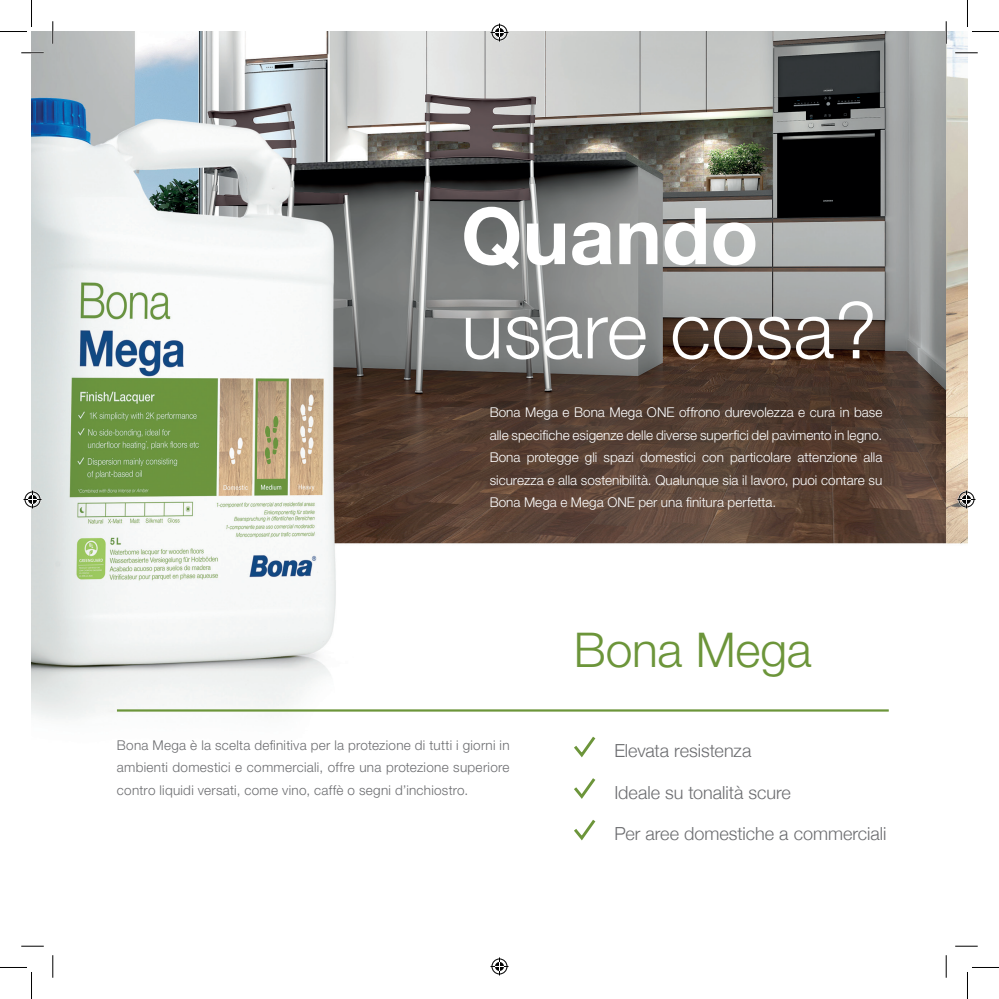
<style>
.page{position:relative;width:999px;height:999px;background:#fff}
.page>*{position:absolute;margin:0;border:0;box-sizing:border-box;transform-origin:0 0}
.t1{font:300 78.45px/94.2px "Helvetica Neue LT Std";letter-spacing:.005em;color:#fff}
.t2{font:300 48px "Helvetica Neue LT Std";letter-spacing:-.005em;color:#6c953a}
.t3{font:300 18px "Helvetica Neue";color:#6c6d70}
.t4{font:300 13.5px/22.5px "Helvetica Neue LT Std";color:#fff;text-align:justify}
.t5{font:300 13.5px/22.5px "Helvetica Neue LT Std";letter-spacing:.02em;color:#6c6d70;text-align:justify}
.s1{font-weight:700}
</style>
<div class="page">
<img style="left:32px;top:31px;width:935px;height:689px">
<svg style="left:574px;top:736px;width:22px;height:22px"></svg>
<svg style="left:574px;top:778px;width:22px;height:21px"></svg>
<svg style="left:574px;top:819px;width:22px;height:22px"></svg>
<hr style="left:117px;top:709px;width:771px;height:2px;background:#6c953a">
<hr style="left:21px;top:52px;width:23px;height:2px;background:#fff">
<hr style="left:955px;top:52px;width:22px;height:2px;background:#fff">
<hr style="left:52px;top:21px;width:2px;height:23px;background:#fff">
<hr style="left:945px;top:21px;width:2px;height:23px;background:#fff">
<svg style="left:21px;top:53px;width:23px;height:1px"></svg>
<svg style="left:955px;top:53px;width:22px;height:1px"></svg>
<svg style="left:21px;top:945px;width:23px;height:1px"></svg>
<svg style="left:955px;top:945px;width:22px;height:1px"></svg>
<svg style="left:53px;top:21px;width:1px;height:23px"></svg>
<svg style="left:53px;top:955px;width:1px;height:22px"></svg>
<svg style="left:945px;top:21px;width:1px;height:23px"></svg>
<svg style="left:945px;top:955px;width:1px;height:22px"></svg>
<svg style="left:0;top:0;width:32px;height:32px"></svg>
<svg style="left:0;top:967px;width:32px;height:31px"></svg>
<svg style="left:967px;top:0;width:31px;height:32px"></svg>
<svg style="left:967px;top:967px;width:31px;height:31px"></svg>
<svg style="left:490px;top:24px;width:18px;height:18px"></svg>
<svg style="left:490px;top:957px;width:18px;height:18px"></svg>
<svg style="left:24px;top:490px;width:18px;height:18px"></svg>
<svg style="left:957px;top:490px;width:18px;height:18px"></svg>
<p class="t1" style="left:461px;top:187px;width:417px"><span class="s1">Quando </span>usare cosa?</p>
<p class="t4" style="left:489px;top:400px;width:394px">Bona Mega e Bona Mega ONE offrono durevolezza e cura in base alle specifiche esigenze delle diverse superfici del pavimento in legno.<br>Bona protegge gli spazi domestici con particolare attenzione alla sicurezza e alla sostenibilità. Qualunque sia il lavoro, puoi contare su Bona Mega e Mega ONE per una finitura perfetta.</p>
<p class="t5" style="left:117px;top:733px;width:394px">Bona Mega è la scelta definitiva per la protezione di tutti i giorni in ambienti domestici e commerciali, offre una protezione superiore contro liquidi versati, come vino, caffè o segni d’inchiostro.</p>
<p class="t2" style="left:574px;top:620px;width:239px">Bona Mega</p>
<p class="t3" style="left:614px;top:736px;width:138px">Elevata resistenza</p>
<p class="t3" style="left:614px;top:778px;width:178px">Ideale su tonalità scure</p>
<p class="t3" style="left:614px;top:819px;width:274px">Per aree domestiche a commerciali</p>
</div>
